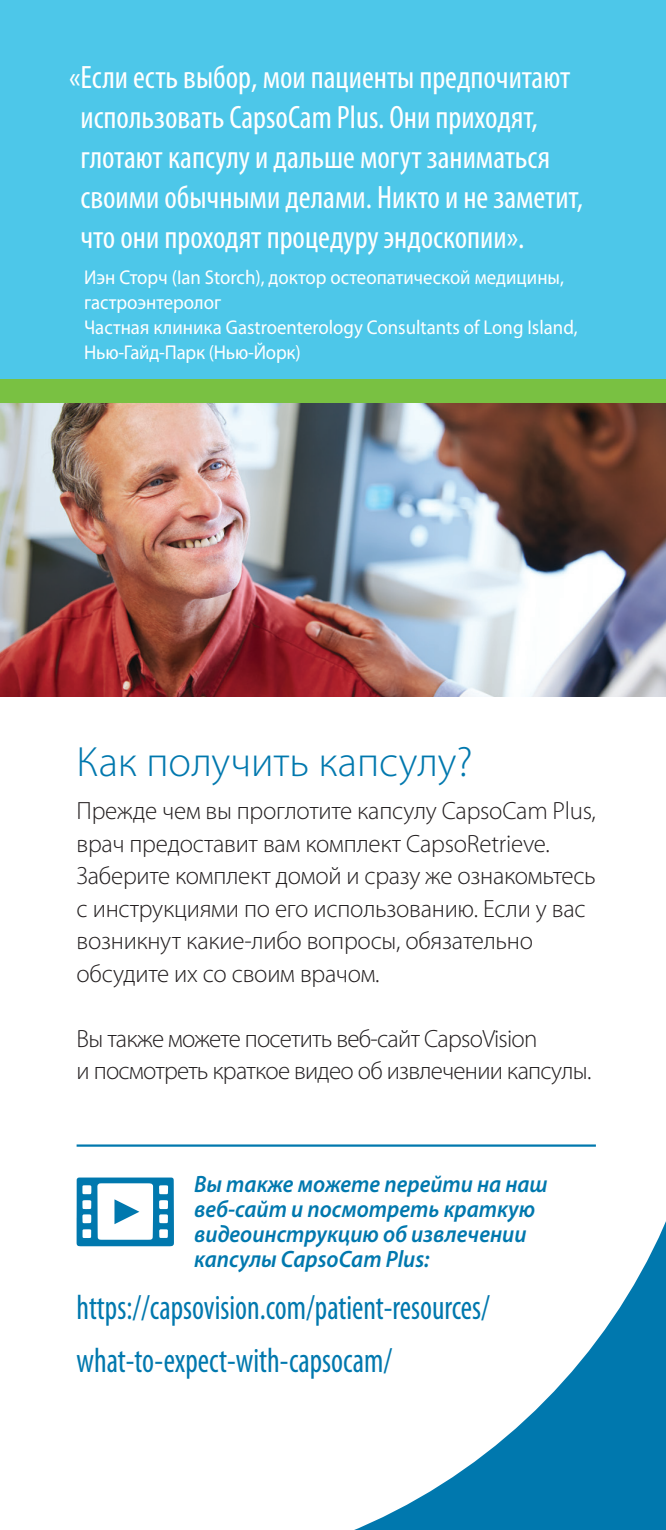
<style>
.page{position:relative;width:666px;height:1530px;background:#fff}
.page>*{position:absolute;margin:0;border:0;box-sizing:border-box;transform-origin:0 0}
.t1{font:300 42.5px "Myriad Pro";color:#0078ae}
.t2{font:condensed 35px/52.5px "Myriad Pro";color:#0078ae;scale:.89 1}
.t3{font:condensed 32.5px/40px "Myriad Pro";color:#fff}
.t4{font:300 25px/32.5px "Myriad Pro";letter-spacing:-.01em;color:#231f20}
.t5{font:300 25px/32.5px "Myriad Pro";letter-spacing:-.03em;color:#231f20}
.t6{font:italic 600 23.75px/25px "Myriad Pro";color:#0078ae;scale:.94 1}
.t7{font:20px/25px "Myriad Pro";color:#fff;scale:.94 1}
</style>
<div class="page">
<div style="left:0;top:0;width:666px;height:379px;background:#4dc7e9"></div>
<div style="left:0;top:379px;width:666px;height:25px;background:#79c142"></div>
<img style="left:0;top:404px;width:666px;height:293px">
<svg style="left:77px;top:1178px;width:53px;height:68px"></svg>
<hr style="left:77px;top:1144px;width:519px;height:3px;background:#0078ae">
<svg style="left:130px;top:1144px;width:536px;height:386px"></svg>
<p class="t3" style="left:81px;top:57px;width:504px;text-indent:-12px">«Если есть выбор, мои пациенты предпочитают использовать CapsoCam Plus. Они приходят, глотают капсулу и дальше могут заниматься своими обычными делами. Никто и не заметит, что они проходят процедуру эндоскопии».</p>
<p class="t7" style="left:84px;top:265px;width:512px">Иэн Сторч (Ian Storch), доктор остеопатической медицины, гастроэнтеролог</p>
<p class="t7" style="left:84px;top:315px;width:527px">Частная клиника Gastroenterology Consultants of Long Island,<br>Нью-Гайд-Парк (Нью-Йорк)</p>
<p class="t1" style="left:77px;top:736px;width:398px">Как получить капсулу?</p>
<p class="t4" style="left:77px;top:795px;width:521px">Прежде чем вы проглотите капсулу CapsoCam Plus, врач предоставит вам комплект CapsoRetrieve.<br>Заберите комплект домой и сразу же ознакомьтесь с инструкциями по его использованию. Если у вас возникнут какие-либо вопросы, обязательно обсудите их со своим врачом.</p>
<p class="t5" style="left:77px;top:1022px;width:516px">Вы также можете посетить веб-сайт CapsoVision<br>и посмотреть краткое видео об извлечении капсулы.</p>
<p class="t6" style="left:194px;top:1171px;width:378px">Вы также можете перейти на наш веб-сайт и посмотреть краткую видеоинструкцию об извлечении капсулы CapsoCam Plus:</p>
<p class="t2" style="left:77px;top:1281px;width:466px">https://capsovision.com/patient-resources/ what-to-expect-with-capsocam/</p>
</div>
